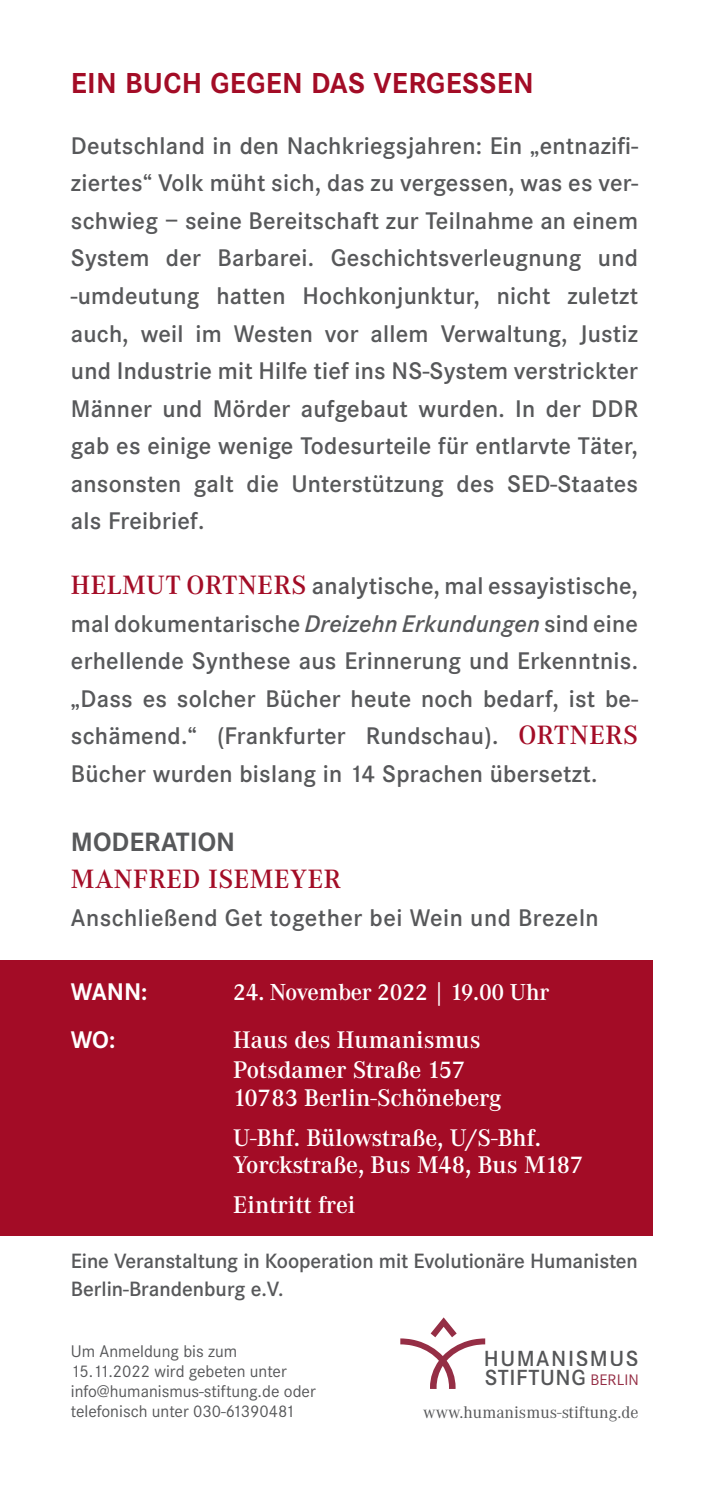
<style>
.page{position:relative;width:709px;height:1489px;background:#fff}
.page>*{position:absolute;margin:0;border:0;box-sizing:border-box;transform-origin:0 0}
.t1{font:700 30px "Corporate S";letter-spacing:.01em;color:#a30c26}
.t2{font:600 27.5px "Corporate A";letter-spacing:.02em;color:#a30c26}
.t3{font:700 27.5px "Corporate S";color:#57585a}
.t4{font:600 25px/37.5px "Corporate S";letter-spacing:.01em;color:#57585a;text-align:justify}
.t5{font:600 25px/40px "Corporate A";color:#fff}
.t6{font:700 25px "Corporate S";letter-spacing:-.005em;color:#fff}
.t7{font:600 24px "Corporate A";letter-spacing:-.01em;color:#fff}
.t8{font:600 22.75px/18.8px "Corporate SSC";letter-spacing:.07em;color:#555658}
.t9{font:600 21.5px/27.5px "Corporate S";letter-spacing:-.005em;color:#57585a}
.t10{font:17.5px/20px "Corporate S";color:#57585a}
.t11{font:17.5px "Corporate A";color:#57585a}
.s1{font-family:"Corporate A";font-size:27.5px;color:#a30c26}
.s2{font-style:italic}
.s3{font-weight:400;font-size:15.75px;color:#952e45}
</style>
<div class="page">
<svg style="left:400px;top:1317px;width:85px;height:71px"></svg>
<div style="left:0;top:960px;width:652px;height:275px;background:#a30c26"></div>
<p class="t1" style="left:71px;top:65px;width:464px">EIN BUCH GEGEN DAS VERGESSEN</p>
<p class="t4" style="left:71px;top:127px;width:568px">Deutschland in den Nachkriegsjahren: Ein „entnazifi&shy;ziertes“ Volk müht sich, das zu vergessen, was es ver&shy;schwieg – seine Bereitschaft zur Teilnahme an einem System der Barbarei. Geschichtsverleugnung und -umdeutung hatten Hochkonjunktur, nicht zuletzt auch, weil im Westen vor allem Verwaltung, Justiz und Industrie mit Hilfe tief ins NS-System verstrickter Männer und Mörder aufgebaut wurden. In der DDR gab es einige wenige Todesurteile für entlarvte Täter, ansonsten galt die Unterstützung des SED-Staates als Freibrief.</p>
<p class="t4" style="left:71px;top:567px;width:568px"><span class="s1">HELMUT ORTNERS</span> analytische, mal essayistische, mal dokumentarische <span class="s2">Dreizehn Erkundungen</span> sind eine erhellende Synthese aus Erinnerung und Erkenntnis. „Dass es solcher Bücher heute noch bedarf, ist be&shy;schämend.“ (Frankfurter Rundschau). <span class="s1">ORTNERS </span>Bücher wurden bislang in 14 Sprachen übersetzt.</p>
<p class="t3" style="left:71px;top:825px;width:166px">MODERATION</p>
<p class="t2" style="left:71px;top:863px;width:271px">MANFRED ISEMEYER</p>
<p class="t4" style="left:71px;top:898px;width:529px">Anschließend Get together bei Wein und Brezeln</p>
<p class="t6" style="left:71px;top:977px;width:78px">WANN:</p>
<p class="t7" style="left:233px;top:978px;width:317px">24. November 2022 | 19.00 Uhr</p>
<p class="t6" style="left:71px;top:1024px;width:46px">WO:</p>
<p class="t5" style="left:233px;top:1025px;width:249px;line-height:30px">Haus des Humanismus<br>Potsdamer Straße 157</p>
<p class="t5" style="left:233px;top:1078px;width:309px">10783 Berlin-Schöneberg<br>U-Bhf. Bülowstraße, U/S-Bhf.</p>
<p class="t5" style="left:233px;top:1145px;width:352px">Yorckstraße, Bus M48, Bus M187<br>Eintritt frei</p>
<p class="t9" style="left:71px;top:1247px;width:568px">Eine Veranstaltung in Kooperation mit Evolutionäre Humanisten<br>Berlin-Brandenburg e.V.</p>
<p class="t10" style="left:71px;top:1341px;width:246px">Um Anmeldung bis zum<br>15.11.2022 wird gebeten unter info@humanismus-stiftung.de oder telefonisch unter 030-61390481</p>
<p class="t8" style="left:484px;top:1348px;width:156px">HUMANISMUS<br>STIFTUNG <span class="s3">BERLIN</span></p>
<p class="t11" style="left:423px;top:1402px;width:217px">www.humanismus-stiftung.de</p>
</div>
